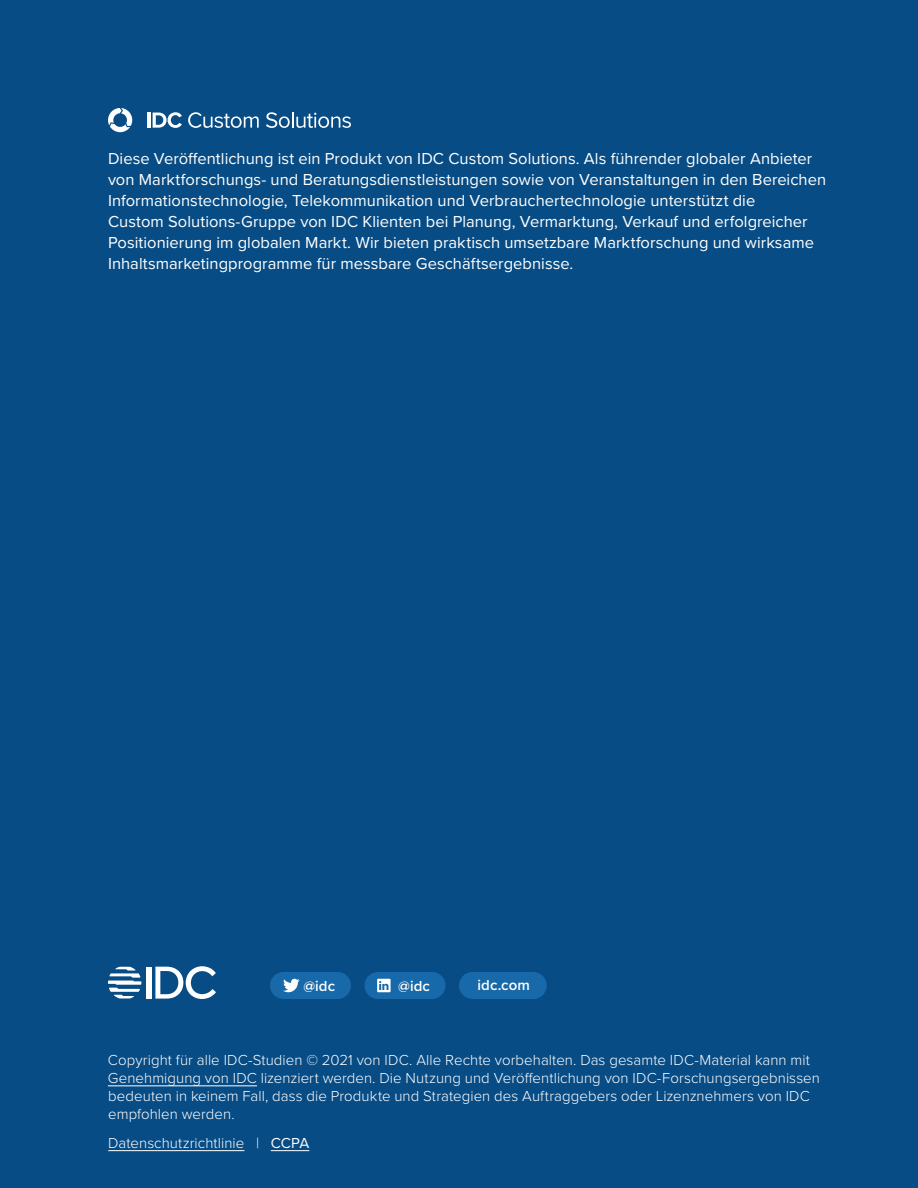
<style>
.page{position:relative;width:918px;height:1188px;background:#084c85}
.page>*{position:absolute;margin:0;border:0;box-sizing:border-box;transform-origin:0 0}
.t1{font:16.5px/21px "Proxima Nova";letter-spacing:.005em;color:#fff}
.t2{font:300 15px/18px "Proxima Nova";letter-spacing:.005em;color:#fff}
.t3{font:600 15px "Proxima Nova";letter-spacing:.005em;color:#fff}
.s1{font-weight:400}
</style>
<div class="page">
<div style="left:459px;top:972px;width:88px;height:27px;background:#1769a9;border-radius:14px"></div>
<div style="left:270px;top:972px;width:81px;height:27px;background:#1769a9;border-radius:14px"></div>
<svg style="left:283px;top:979px;width:17px;height:13px"></svg>
<div style="left:365px;top:972px;width:81px;height:27px;background:#1769a9;border-radius:14px"></div>
<svg style="left:377px;top:979px;width:14px;height:13px"></svg>
<hr style="left:108px;top:1085px;width:149px;height:1px;background:#fff">
<hr style="left:108px;top:1150px;width:136px;height:1px;background:#fff">
<hr style="left:271px;top:1150px;width:38px;height:1px;background:#fff">
<svg style="left:108px;top:108px;width:24px;height:24px"></svg>
<hr style="left:147px;top:113px;width:3px;height:15px;background:#fff">
<svg style="left:153px;top:112px;width:29px;height:16px"></svg>
<svg style="left:188px;top:112px;width:71px;height:16px"></svg>
<svg style="left:266px;top:112px;width:85px;height:16px"></svg>
<div style="left:146px;top:967px;width:5px;height:32px;background:#fff"></div>
<svg style="left:155px;top:966px;width:61px;height:33px"></svg>
<svg style="left:108px;top:967px;width:33px;height:31px"></svg>
<p class="t1" style="left:108px;top:148px;width:720px">Diese Veröffentlichung ist ein Produkt von IDC Custom Solutions. Als führender globaler Anbieter von Marktforschungs- und Beratungsdienstleistungen sowie von Veranstaltungen in den Bereichen Informationstechnologie, Telekommunikation und Verbrauchertechnologie unterstützt die<br>Custom Solutions-Gruppe von IDC Klienten bei Planung, Vermarktung, Verkauf und erfolgreicher Positionierung im globalen Markt. Wir bieten praktisch umsetzbare Marktforschung und wirksame Inhaltsmarketingprogramme für messbare Geschäftsergebnisse.</p>
<p class="t3" style="left:303px;top:975px;width:33px">@idc</p>
<p class="t3" style="left:398px;top:975px;width:33px">@idc</p>
<p class="t3" style="left:478px;top:974px;width:54px">idc.com</p>
<p class="t2" style="left:108px;top:1050px;width:714px">Copyright für alle IDC-Studien © 2021 von IDC. Alle Rechte vorbehalten. Das gesamte IDC-Material kann mit Genehmigung von IDC lizenziert werden. Die Nutzung und Veröffentlichung von IDC-Forschungsergebnissen bedeuten in keinem Fall, dass die Produkte und Strategien des Auftraggebers oder Lizenznehmers von IDC empfohlen werden.</p>
<p class="t2" style="left:108px;top:1133px;width:203px">Datenschutzrichtlinie | <span class="s1">CCPA</span></p>
</div>
